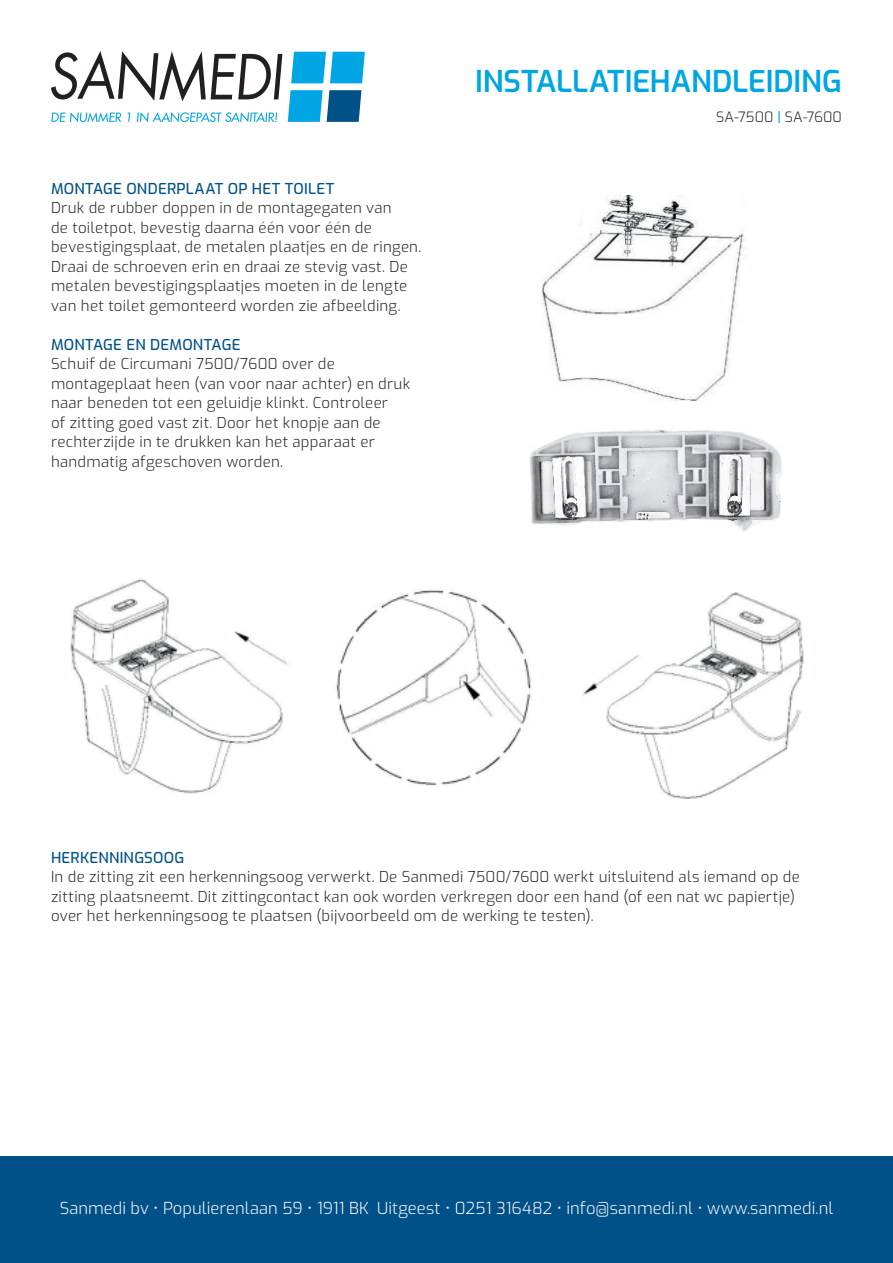
<style>
.page{position:relative;width:893px;height:1263px;background:#fff}
.page>*{position:absolute;margin:0;border:0;box-sizing:border-box;transform-origin:0 0}
.t1{font:600 30px "Exo";letter-spacing:-.005em;color:#00a5e3}
.t2{font:300 16.5px "Exo";letter-spacing:.005em;color:#fff}
.t3{font:300 15px/19.5px "Exo";letter-spacing:.02em;color:#231f20}
.t4{font:500 15px "Exo";letter-spacing:.015em;color:#005187}
.t5{font:300 14.25px "Exo";letter-spacing:.005em;color:#231f20}
.s1{font-weight:500;color:#00a5e3}
</style>
<div class="page">
<svg style="left:51px;top:51px;width:231px;height:50px"></svg>
<svg style="left:291px;top:52px;width:74px;height:31px;background:#22b1e6"></svg>
<svg style="left:288px;top:90px;width:73px;height:32px;background:#218cbe"></svg>
<svg style="left:51px;top:112px;width:227px;height:10px"></svg>
<div style="left:0;top:1157px;width:893px;height:106px;background:#005187"></div>
<img style="left:70px;top:579px;width:734px;height:220px">
<img style="left:541px;top:196px;width:205px;height:205px">
<img style="left:529px;top:430px;width:253px;height:102px">
<p class="t4" style="left:51px;top:177px;width:285px">MONTAGE ONDERPLAAT OP HET TOILET</p>
<p class="t3" style="left:51px;top:197px;width:372px">Druk de rubber doppen in de montagegaten van<br>de toiletpot, bevestig daarna één voor één de bevestigingsplaat, de metalen plaatjes en de ringen.<br>Draai de schroeven erin en draai ze stevig vast. De metalen bevestigingsplaatjes moeten in de lengte van het toilet gemonteerd worden zie afbeelding.</p>
<p class="t4" style="left:51px;top:333px;width:191px">MONTAGE EN DEMONTAGE</p>
<p class="t3" style="left:51px;top:353px;width:361px">Schuif de Circumani 7500/7600 over de montageplaat heen (van voor naar achter) en druk naar beneden tot een geluidje klinkt. Controleer<br>of zitting goed vast zit. Door het knopje aan de rechterzijde in te drukken kan het apparaat er handmatig afgeschoven worden.</p>
<h1 class="t1" style="left:475px;top:59px;width:368px">INSTALLATIEHANDLEIDING</h1>
<p class="t5" style="left:716px;top:107px;width:127px">SA-7500 <span class="s1">|</span> SA-7600</p>
<p class="t4" style="left:51px;top:846px;width:135px">HERKENNINGSOOG</p>
<p class="t3" style="left:51px;top:866px;width:750px">In de zitting zit een herkenningsoog verwerkt. De Sanmedi 7500/7600 werkt uitsluitend als iemand op de zitting plaatsneemt. Dit zittingcontact kan ook worden verkregen door een hand (of een nat wc papiertje) over het herkenningsoog te plaatsen (bijvoorbeeld om de werking te testen).</p>
<p class="t2" style="left:60px;top:1196px;width:775px">Sanmedi bv • Populierenlaan 59 • 1911 BK Uitgeest • 0251 316482 • info@sanmedi.nl • www.sanmedi.nl</p>
</div>
